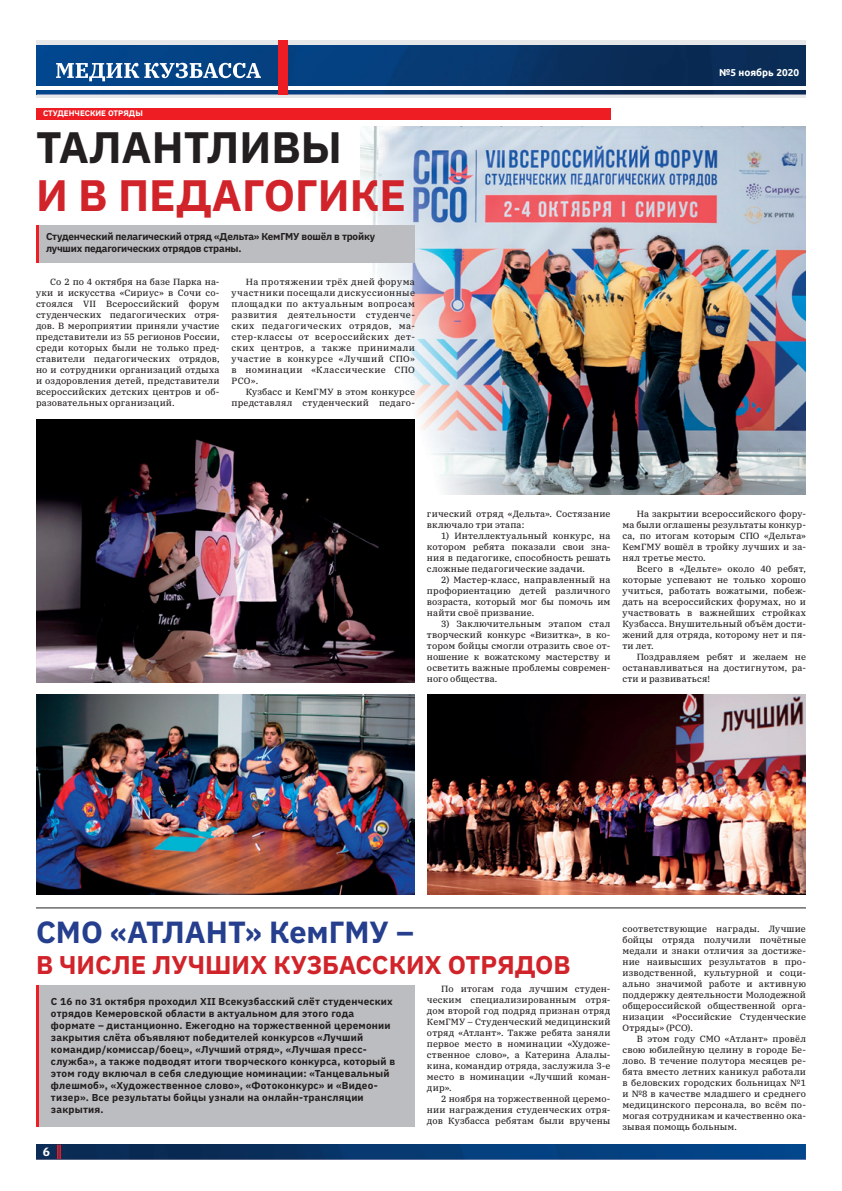
<style>
.page{position:relative;width:842px;height:1191px;background:#fff}
.page>*{position:absolute;margin:0;border:0;box-sizing:border-box;transform-origin:0 0}
.t1{font:700 44px "IBM Plex Sans";color:#d1232a}
.t2{font:700 44px "IBM Plex Sans";color:#231f20}
.t3{font:700 30.6px "IBM Plex Sans";color:#253f8e}
.t4{font:700 25.7px "IBM Plex Sans";color:#d1232a}
.t5{font:700 12px "IBM Plex Sans";color:#fff}
.t6{font:700 10px/12px "IBM Plex Sans";letter-spacing:.02em;color:#231f20}
.t7{font:700 10px/12px "IBM Plex Sans";letter-spacing:-.02em;color:#231f20}
.t8{font:700 10px "Ubuntu";color:#fff}
.t9{font:9px/11px "IBM Plex Serif Text";letter-spacing:.015em;color:#231f20;text-align:justify}
.t10{font:700 8px "IBM Plex Sans";color:#fff}
</style>
<div class="page">
<img style="left:37px;top:1144px;width:769px;height:15px">
<svg style="left:57px;top:1144px;width:4px;height:15px"></svg>
<svg style="left:36px;top:40px;width:770px;height:57px;background:#d5d9df"></svg>
<img style="left:38px;top:45px;width:768px;height:49px">
<hr style="left:36px;top:86px;width:770px;height:4px;background:#fff">
<svg style="left:56px;top:63px;width:205px;height:18px"></svg>
<div style="left:278px;top:40px;width:10px;height:55px;background:#ee1d23"></div>
<img style="left:360px;top:127px;width:446px;height:367px">
<div style="left:36px;top:108px;width:574px;height:12px;background:#ee1d23"></div>
<div style="left:36px;top:984px;width:379px;height:142px;background:#bcbdc0"></div>
<div style="left:36px;top:225px;width:379px;height:38px;background:#bcbdc0"></div>
<hr style="left:36px;top:984px;width:3px;height:142px;background:#ee1d23">
<hr style="left:36px;top:225px;width:3px;height:38px;background:#ee1d23">
<img style="left:36px;top:420px;width:379px;height:262px">
<img style="left:36px;top:694px;width:379px;height:200px">
<img style="left:427px;top:694px;width:379px;height:200px">
<hr style="left:36px;top:907px;width:770px;height:1px;background:#231f20">
<p class="t10" style="left:43px;top:107px;width:101px">СТУДЕНЧЕСКИЕ ОТРЯДЫ</p>
<h1 class="t2" style="left:36px;top:112px;width:307px">ТАЛАНТЛИВЫ</h1>
<h1 class="t1" style="left:36px;top:160px;width:372px">И В ПЕДАГОГИКЕ</h1>
<p class="t7" style="left:46px;top:229px;width:331px">Студенческий пелагический отряд «Дельта» КемГМУ вошёл в тройку лучших педагогических отрядов страны.</p>
<p class="t9" style="left:36px;top:276px;width:185px;text-indent:14px">Со 2 по 4 октября на базе Парка на&shy;уки и искусства «Сириус» в Сочи со&shy;стоялся VII Всероссийский форум студенческих педагогических отря&shy;дов. В мероприятии приняли участие представители из 55 регионов России, среди которых были не только пред&shy;ставители педагогических отрядов, но и сотрудники организаций отдыха и оздоровления детей, представители всероссийских детских центров и об&shy;разовательных организаций.</p>
<p class="t9" style="left:231px;top:276px;width:185px;text-indent:14px">На протяжении трёх дней форума участники посещали дискуссионные площадки по актуальным вопросам развития деятельности студенче&shy;ских педагогических отрядов, ма&shy;стер-классы от всероссийских дет&shy;ских центров, а также принимали участие в конкурсе «Лучший СПО» в номинации «Классические СПО РСО».</p>
<p class="t9" style="left:231px;top:386px;width:185px;text-align:right">Кузбасс и КемГМУ в этом конкурсе представлял студенческий педаго-</p>
<p class="t8" style="left:719px;top:66px;width:81px">№5 ноябрь 2020</p>
<p class="t9" style="left:427px;top:508px;width:185px">гический отряд «Дельта». Состязание включало три этапа:</p>
<p class="t9" style="left:427px;top:530px;width:185px;text-indent:14px">1) Интеллектуальный конкурс, на котором ребята показали свои зна&shy;ния в педагогике, способность решать сложные педагогические задачи.</p>
<p class="t9" style="left:427px;top:574px;width:185px;text-indent:14px">2) Мастер-класс, направленный на профориентацию детей различного возраста, который мог бы помочь им найти своё призвание.</p>
<p class="t9" style="left:427px;top:618px;width:185px;text-indent:14px">3) Заключительным этапом стал творческий конкурс «Визитка», в ко&shy;тором бойцы смогли отразить свое от&shy;ношение к вожатскому мастерству и осветить важные проблемы современ&shy;ного общества.</p>
<p class="t9" style="left:622px;top:508px;width:185px;text-indent:14px">На закрытии всероссийского фору&shy;ма были оглашены результаты конкур&shy;са, по итогам которым СПО «Дельта» КемГМУ вошёл в тройку лучших и за&shy;нял третье место.</p>
<p class="t9" style="left:622px;top:563px;width:185px;text-indent:14px">Всего в «Дельте» около 40 ребят, которые успевают не только хорошо учиться, работать вожатыми, побеж&shy;дать на всероссийских форумах, но и участвовать в важнейших стройках Кузбасса. Внушительный объём дости&shy;жений для отряда, которому нет и пя&shy;ти лет.</p>
<p class="t9" style="left:622px;top:651px;width:185px;text-indent:14px">Поздравляем ребят и желаем не останавливаться на достигнутом, ра&shy;сти и развиваться!</p>
<h2 class="t3" style="left:36px;top:908px;width:380px">СМО «АТЛАНТ» КемГМУ –</h2>
<h3 class="t4" style="left:36px;top:944px;width:536px">В ЧИСЛЕ ЛУЧШИХ КУЗБАССКИХ ОТРЯДОВ</h3>
<p class="t9" style="left:427px;top:982px;width:185px;text-indent:14px">По итогам года лучшим студен&shy;ческим специализированным отря&shy;дом второй год подряд признан отряд КемГМУ – Студенческий медицинский отряд «Атлант». Также ребята заняли первое место в номинации «Художе&shy;ственное слово», а Катерина Алалы&shy;кина, командир отряда, заслужила 3-е место в номинации «Лучший коман&shy;дир».</p>
<p class="t9" style="left:427px;top:1092px;width:185px;text-indent:14px">2 ноября на торжественной церемо&shy;нии награждения студенческих отря&shy;дов Кузбасса ребятам были вручены</p>
<p class="t6" style="left:51px;top:994px;width:346px">С 16 по 31 октября проходил XII Всекузбасский слёт студенческих отрядов Кемеровской области в актуальном для этого года формате – дистанционно. Ежегодно на торжественной церемонии закрытия слёта объявляют победителей конкурсов «Лучший командир/комиссар/боец», «Лучший отряд», «Лучшая пресс&shy;служба», а также подводят итоги творческого конкурса, который в этом году включал в себя следующие номинации: «Танцевальный флешмоб», «Художественное слово», «Фотоконкурс» и «Видео&shy;тизер». Все результаты бойцы узнали на онлайн-трансляции закрытия.</p>
<h3 class="t5" style="left:43px;top:1142px;width:9px">6</h3>
<p class="t9" style="left:622px;top:922px;width:185px">соответствующие награды. Лучшие бойцы отряда получили почётные медали и знаки отличия за достиже&shy;ние наивысших результатов в про&shy;изводственной, культурной и соци&shy;ально значимой работе и активную поддержку деятельности Молодежной общероссийской общественной орга&shy;низации «Российские Студенческие Отряды» (РСО).</p>
<p class="t9" style="left:622px;top:1032px;width:185px;text-indent:14px">В этом году СМО «Атлант» провёл свою юбилейную целину в городе Бе&shy;лово. В течение полутора месяцев ре&shy;бята вместо летних каникул работали в беловских городских больницах №1 и №8 в качестве младшего и среднего медицинского персонала, во всём по&shy;могая сотрудникам и качественно ока&shy;зывая помощь больным.</p>
</div>
